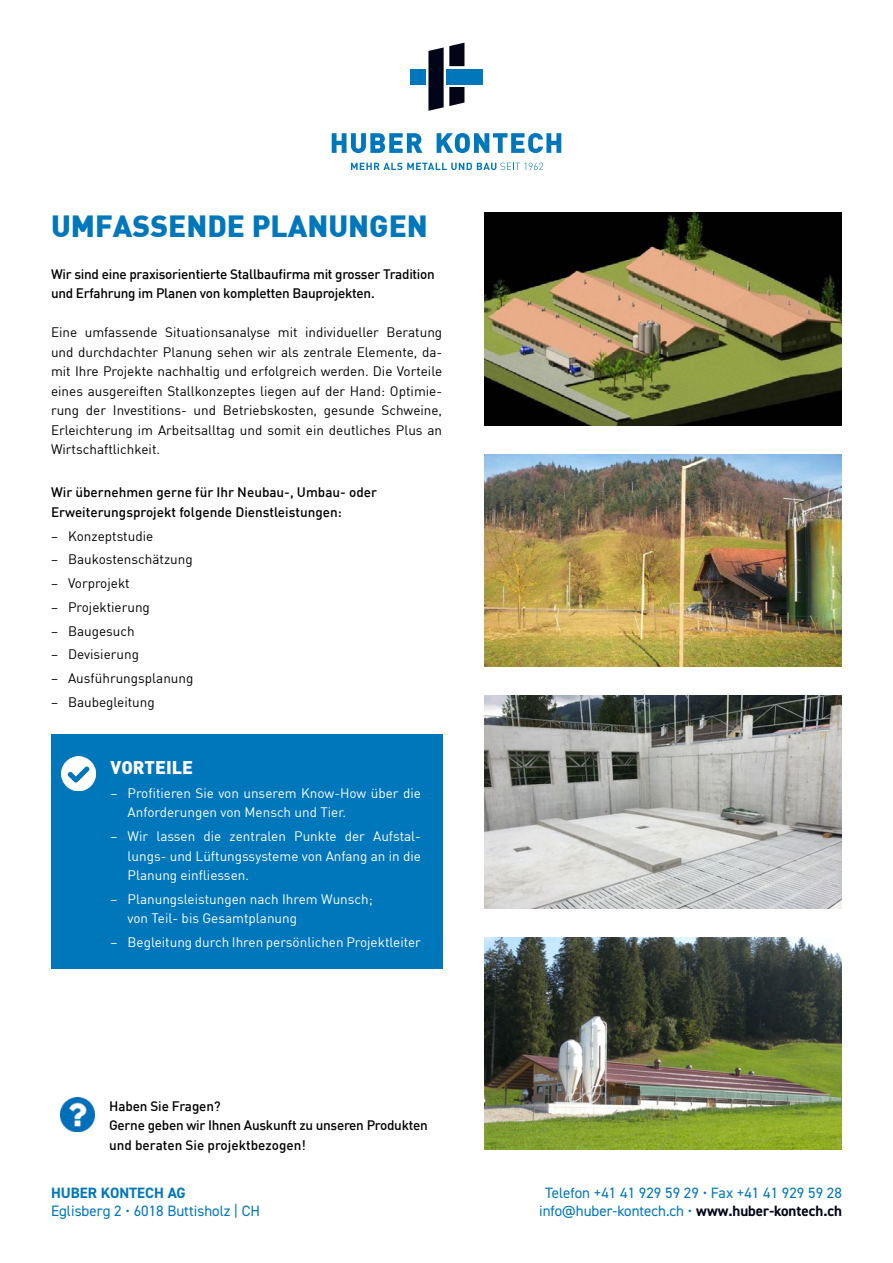
<style>
.page{position:relative;width:893px;height:1263px;background:#fff}
.page>*{position:absolute;margin:0;border:0;box-sizing:border-box;transform-origin:0 0}
.t1{font:900 30px "DIN";color:#07b}
.t2{font:900 18px "DIN";color:#fff}
.t3{font:15px/18px "DIN2014";color:#07b;text-align:center}
.t4{font:700 15px "DIN2014";color:#07b}
.t5{font:13.5px/19.5px "DIN";color:#000;text-align:justify}
.t6{font:13.5px/19.5px "DIN";color:#fff}
.t7{font:500 13.5px/19.5px "DIN";letter-spacing:-.02em;color:#000}
.t8{font:500 13.5px/19.5px "DIN";color:#000}
.s1{font-weight:700;color:#000617}
</style>
<div class="page">
<svg style="left:332px;top:133px;width:90px;height:20px"></svg>
<svg style="left:437px;top:133px;width:124px;height:20px"></svg>
<svg style="left:351px;top:163px;width:192px;height:7px"></svg>
<div style="left:410px;top:69px;width:16px;height:15px;background:#07b"></div>
<div style="left:446px;top:69px;width:36px;height:15px;background:#07b"></div>
<svg style="left:428px;top:43px;width:36px;height:68px"></svg>
<div style="left:51px;top:734px;width:391px;height:234px;background:#07b"></div>
<img style="left:62px;top:756px;width:34px;height:34px">
<img style="left:61px;top:1097px;width:34px;height:34px">
<img style="left:485px;top:213px;width:357px;height:212px">
<img style="left:485px;top:454px;width:357px;height:213px">
<img style="left:485px;top:696px;width:357px;height:212px">
<img style="left:485px;top:937px;width:357px;height:213px">
<h1 class="t1" style="left:51px;top:206px;width:378px">UMFASSENDE PLANUNGEN</h1>
<p class="t7" style="left:51px;top:263px;width:385px">Wir sind eine praxisorientierte Stallbaufirma mit grosser Tradition und Erfahrung im Planen von kompletten Bauprojekten.</p>
<p class="t5" style="left:51px;top:322px;width:393px">Eine umfassende Situationsanalyse mit individueller Beratung und durchdachter Planung sehen wir als zentrale Elemente, da&shy;mit Ihre Projekte nachhaltig und erfolgreich werden. Die Vorteile eines ausgereiften Stallkonzeptes liegen auf der Hand: Optimie&shy;rung der Investitions- und Betriebskosten, gesunde Schweine, Erleichterung im Arbeitsalltag und somit ein deutliches Plus an Wirtschaftlichkeit.</p>
<p class="t8" style="left:51px;top:482px;width:328px">Wir übernehmen gerne für Ihr Neubau-, Umbau- oder<br>Erweiterungsprojekt folgende Dienstleistungen:</p>
<p class="t5" style="left:51px;top:526px;width:104px">– Konzeptstudie</p>
<p class="t5" style="left:51px;top:549px;width:143px">– Baukostenschätzung</p>
<p class="t5" style="left:51px;top:573px;width:80px">– Vorprojekt</p>
<p class="t5" style="left:51px;top:597px;width:100px">– Projektierung</p>
<p class="t5" style="left:51px;top:621px;width:85px">– Baugesuch</p>
<p class="t5" style="left:51px;top:644px;width:90px">– Devisierung</p>
<p class="t5" style="left:51px;top:668px;width:144px">– Ausführungsplanung</p>
<p class="t5" style="left:51px;top:692px;width:105px">– Baubegleitung</p>
<h2 class="t2" style="left:111px;top:755px;width:84px">VORTEILE</h2>
<p class="t6" style="left:128px;top:783px;width:295px;text-indent:-17px">– Profitieren Sie von unserem Know-How über die<br>Anforderungen von Mensch und Tier.</p>
<p class="t6" style="left:128px;top:826px;width:295px;text-align:justify;text-indent:-17px">– Wir lassen die zentralen Punkte der Aufstal&shy;lungs- und Lüftungssysteme von Anfang an in die Planung einfliessen.</p>
<p class="t6" style="left:128px;top:889px;width:247px;text-indent:-17px">– Planungsleistungen nach Ihrem Wunsch; von Teil- bis Gesamtplanung</p>
<p class="t6" style="left:111px;top:932px;width:312px">– Begleitung durch Ihren persönlichen Projektleiter</p>
<p class="t7" style="left:109px;top:1095px;width:320px">Haben Sie Fragen?<br>Gerne geben wir Ihnen Auskunft zu unseren Produkten und beraten Sie projektbezogen!</p>
<p class="t4" style="left:51px;top:1183px;width:136px">HUBER KONTECH AG</p>
<p class="t3" style="left:51px;top:1202px;width:211px">Eglisberg 2 • 6018 Buttisholz | CH</p>
<p class="t3" style="left:539px;top:1184px;width:304px">Telefon +41 41 929 59 29 • Fax +41 41 929 59 28 info@huber-kontech.ch • <span class="s1">www.huber-kontech.ch</span></p>
</div>
